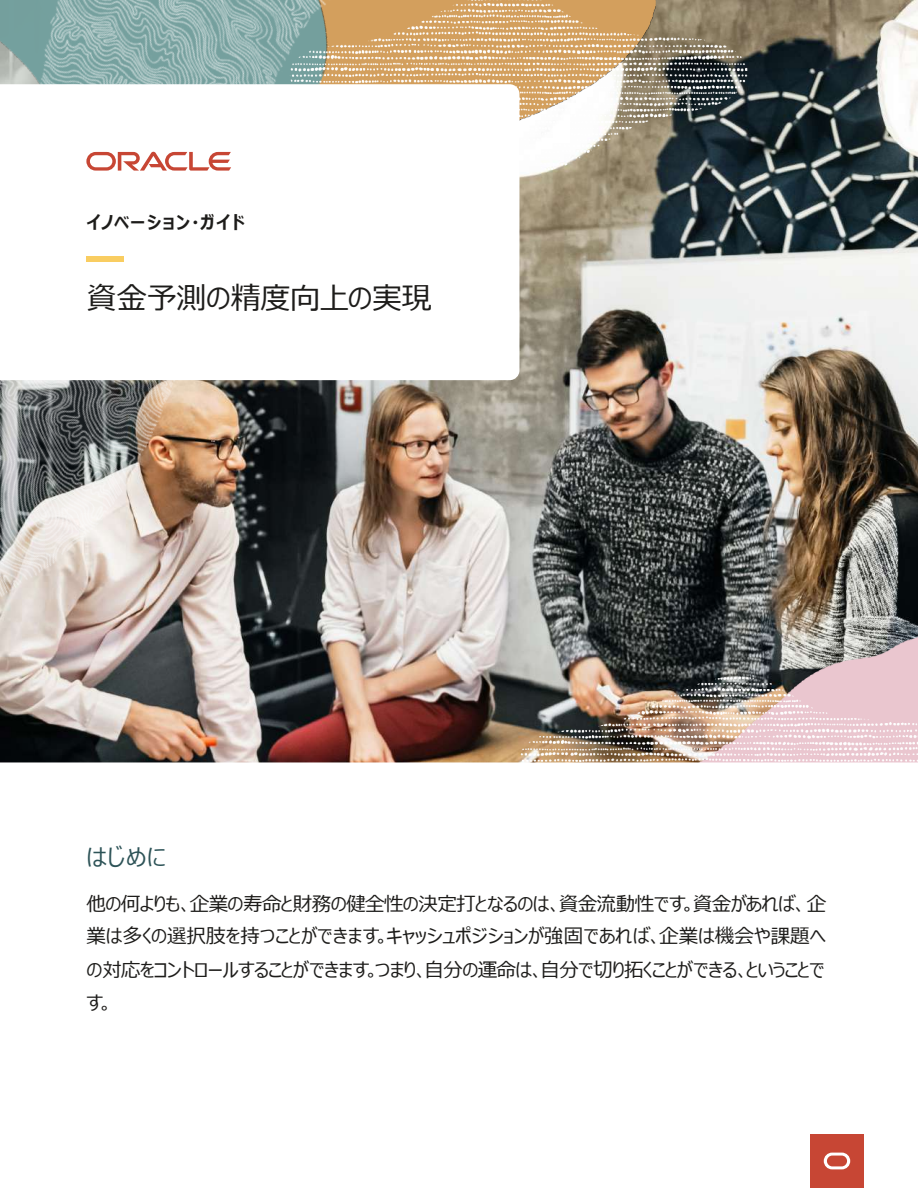
<style>
.page{position:relative;width:918px;height:1188px;background:#fff}
.page>*{position:absolute;margin:0;border:0;box-sizing:border-box;transform-origin:0 0}
.t1{font:30px "Meiryo UI";letter-spacing:-.01em;color:#1d1c1a}
.t2{font:24px "Meiryo UI";color:#2d5357}
.t3{font:19.5px/32px "Meiryo UI";letter-spacing:.005em;color:#1d1c1a}
.t4{font:19.5px/33px "Meiryo UI";letter-spacing:-.025em;color:#1d1c1a}
.t5{font:700 18px "Meiryo UI";letter-spacing:.065em;color:#1d1c1a}
</style>
<div class="page">
<img style="left:0;top:0;width:918px;height:762px">
<img style="left:684px;top:566px;width:234px;height:91px">
<img style="left:515px;top:657px;width:403px;height:105px">
<img style="left:563px;top:0;width:190px;height:203px">
<img style="left:0;top:0;width:563px;height:394px">
<img style="left:0;top:648px;width:459px;height:20px">
<img style="left:0;top:71px;width:459px;height:577px">
<svg style="left:0;top:84px;width:519px;height:296px"></svg>
<svg style="left:86px;top:152px;width:145px;height:19px"></svg>
<div style="left:86px;top:256px;width:38px;height:6px;background:#f9cd61"></div>
<div style="left:810px;top:1134px;width:54px;height:54px;background:#c74634"></div>
<svg style="left:824px;top:1153px;width:26px;height:16px"></svg>
<p class="t5" style="left:86px;top:210px;width:160px">イノベーション・ガイド</p>
<h1 class="t1" style="left:86px;top:277px;width:347px">資金予測の精度向上の実現</h1>
<p class="t2" style="left:86px;top:841px;width:81px">はじめに</p>
<p class="t3" style="left:86px;top:889px;width:741px">他の何よりも、企業の寿命と財務の健全性の決定打となるのは、資金流動性です。資金があれば、企業は多くの選択肢を持つことができます。キャッシュポジションが強固であれば、企業は機会や課題へ</p>
<p class="t4" style="left:86px;top:954px;width:740px">の対応をコントロールすることができます。つまり、自分の運命は、自分で切り拓くことができる、ということです。</p>
</div>
